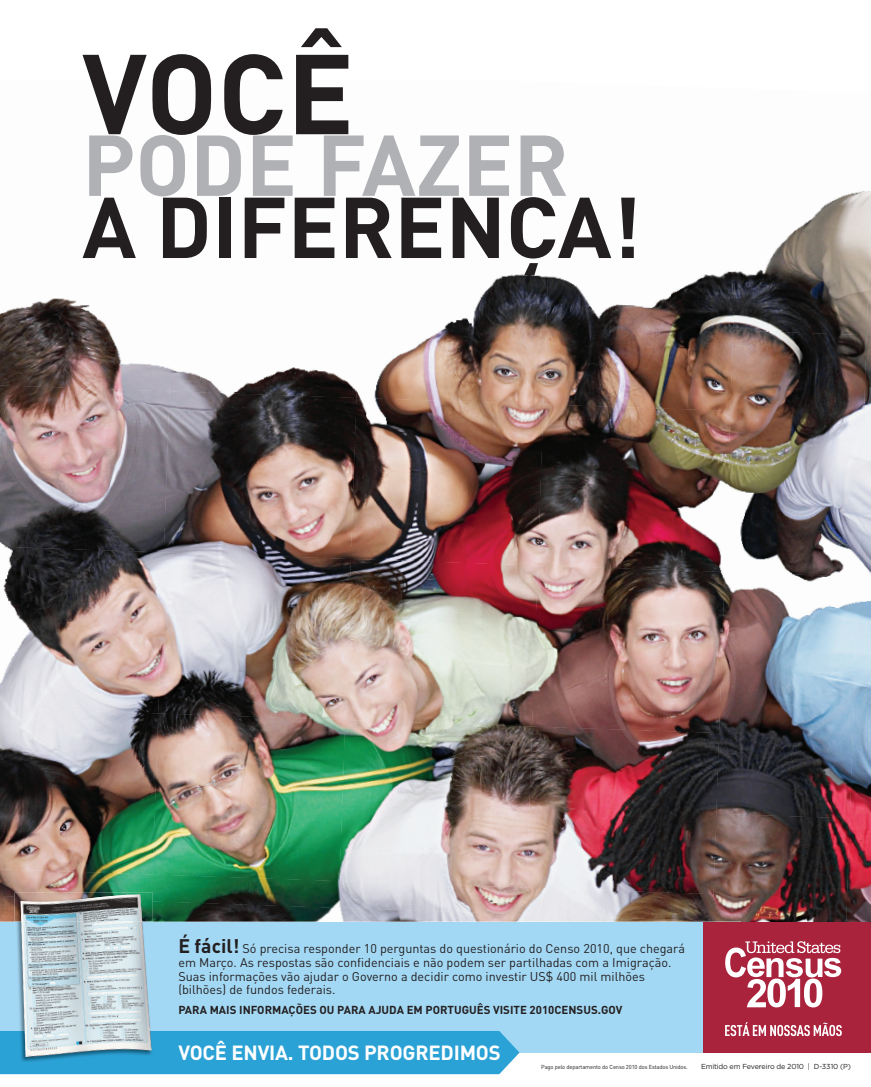
<style>
.page{position:relative;width:871px;height:1087px;background:#fff}
.page>*{position:absolute;margin:0;border:0;box-sizing:border-box;transform-origin:0 0}
.t1{font:700 111.45px "DIN";color:#231f20}
.t2{font:700 84.75px "DIN";color:#231f20}
.t3{font:700 84.75px "DIN";color:#b0b1b5}
.t4{font:700 20.25px "DIN";letter-spacing:-.01em;color:#fff}
.t5{font:12.6px/13.7px "DIN";color:#231f20}
.t6{font:700 11.48px "DIN";color:#231f20}
.t7{font:9.75px "Gotham";color:#231f20}
.t8{font:7.27px "Gotham";letter-spacing:-.025em;color:#231f20}
.t9{font:5.7px "DIN";letter-spacing:-.02em;color:#231f20}
.s1{font-weight:700;font-size:19.42px}
</style>
<div class="page">
<img style="left:736px;top:191px;width:135px;height:139px">
<img style="left:844px;top:206px;width:27px;height:715px">
<img style="left:0;top:298px;width:169px;height:87px">
<img style="left:169px;top:367px;width:187px;height:24px">
<img style="left:356px;top:274px;width:187px;height:123px">
<img style="left:543px;top:271px;width:193px;height:133px">
<img style="left:724px;top:330px;width:143px;height:247px">
<img style="left:0;top:385px;width:170px;height:161px">
<img style="left:164px;top:391px;width:193px;height:161px">
<img style="left:351px;top:397px;width:192px;height:161px">
<img style="left:537px;top:404px;width:193px;height:167px">
<img style="left:0;top:546px;width:164px;height:161px">
<img style="left:158px;top:552px;width:193px;height:161px">
<img style="left:345px;top:558px;width:193px;height:161px">
<img style="left:532px;top:565px;width:193px;height:161px">
<img style="left:716px;top:571px;width:142px;height:247px">
<img style="left:0;top:707px;width:158px;height:161px">
<img style="left:152px;top:713px;width:193px;height:155px">
<img style="left:339px;top:719px;width:193px;height:149px">
<img style="left:526px;top:726px;width:193px;height:142px">
<img style="left:712px;top:813px;width:138px;height:108px">
<img style="left:0;top:868px;width:713px;height:33px">
<img style="left:0;top:895px;width:14px;height:26px">
<img style="left:153px;top:901px;width:560px;height:20px">
<div style="left:0;top:921px;width:741px;height:131px;background:#a3d8f4"></div>
<div style="left:0;top:1031px;width:519px;height:43px;background:#2ba2d6"></div>
<img style="left:14px;top:892px;width:139px;height:170px">
<img style="left:21px;top:894px;width:121px;height:27px">
<img style="left:21px;top:921px;width:84px;height:68px">
<img style="left:105px;top:921px;width:45px;height:109px">
<img style="left:23px;top:983px;width:85px;height:47px">
<img style="left:25px;top:1030px;width:127px;height:26px">
<div style="left:703px;top:921px;width:168px;height:131px;background:#a9233d"></div>
<svg style="left:725px;top:941px;width:116px;height:66px"></svg>
<svg style="left:725px;top:1022px;width:117px;height:14px"></svg>
<h1 class="t1" style="left:82px;top:21px;width:274px">VOCÊ</h1>
<h2 class="t3" style="left:82px;top:110px;width:488px">PODE FAZER</h2>
<h2 class="t2" style="left:82px;top:172px;width:560px">A DIFERENÇA!</h2>
<p class="t5" style="left:178px;top:941px;width:508px"><span class="s1">É fácil!</span> Só precisa responder 10 perguntas do questionário do Censo 2010, que chegará em Março. As respostas são confidenciais e não podem ser partilhadas com a Imigração.<br>Suas informações vão ajudar o Governo a decidir como investir US$ 400 mil milhões (bilhões) de fundos federais.</p>
<p class="t6" style="left:178px;top:1002px;width:445px">PARA MAIS INFORMAÇÕES OU PARA AJUDA EM PORTUGUÊS VISITE 2010CENSUS.GOV</p>
<h3 class="t4" style="left:178px;top:1039px;width:324px">VOCÊ ENVIA. TODOS PROGREDIMOS</h3>
<p class="t7" style="left:646px;top:1062px;width:202px">Emitido Novembro de 2009 | D-3310 (P)</p>
<p class="t9" style="left:541px;top:1063px;width:148px">Pago pelo departamento do Censo 2010 dos Estados Unidos.</p>
<p class="t8" style="left:701px;top:1062px;width:151px">Emitido em Fevereiro de 2010 | D-3310 (P)</p>
</div>
